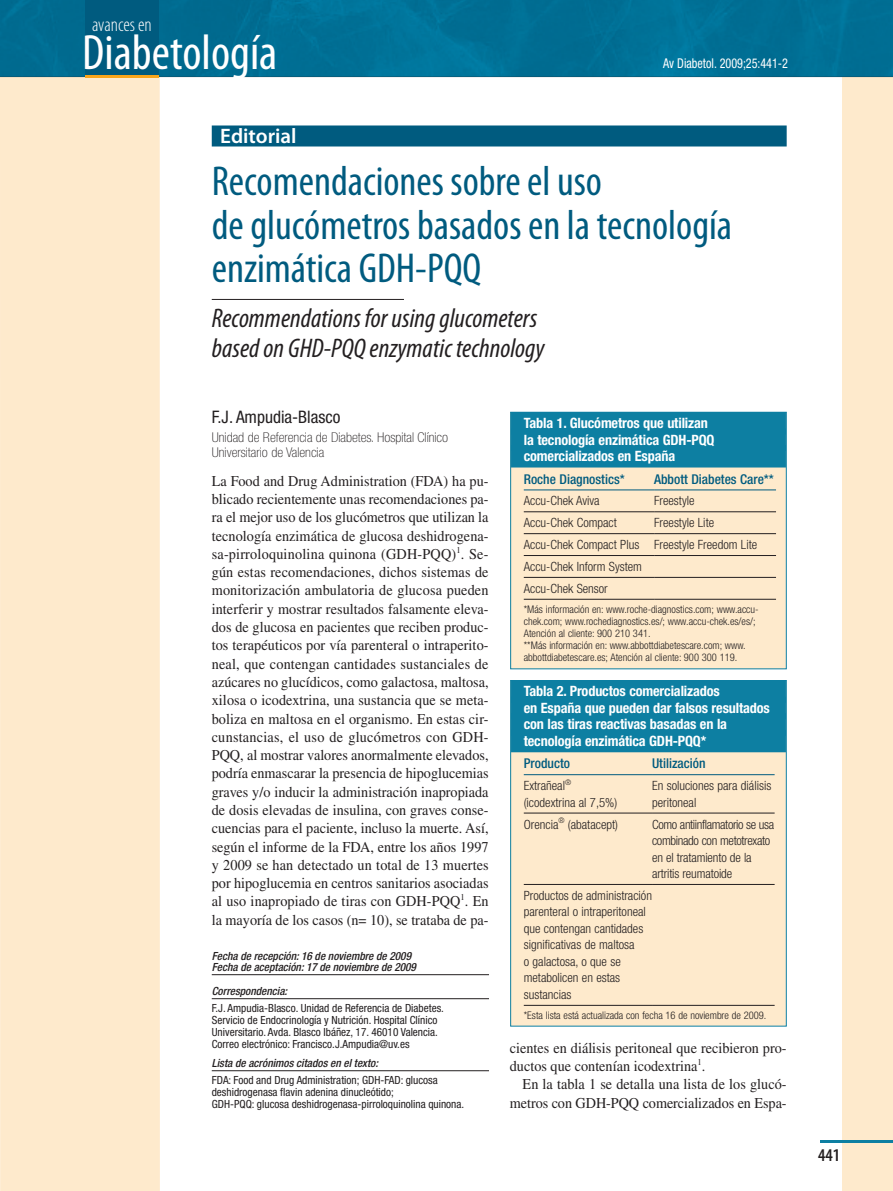
<style>
.page{position:relative;width:893px;height:1191px;background:#fff}
.page>*{position:absolute;margin:0;border:0;box-sizing:border-box;transform-origin:0 0}
.t1{font:condensed 49.95px "Myriad Pro";color:#fff}
.t2{font:condensed 42px/43.5px "Myriad Pro";color:#005b7f}
.t3{font:italic condensed 27px/30px "Myriad Pro";color:#231f20}
.t4{font:600 21px "Myriad Pro";color:#fff}
.t5{font:300 condensed 19.5px "Myriad Pro";color:#fff}
.t6{font:600 condensed 18px "Myriad Pro";color:#231f20}
.t7{font:condensed 17.25px "Helvetica Neue LT Std";color:#231f20}
.t8{font:15px/18.3px "Times LT Std";color:#231f20;text-align:justify;scale:.95 1}
.t9{font:700 condensed 14.25px/16.5px "Helvetica Neue LT Std";letter-spacing:-.01em;color:#fff}
.t10{font:100 condensed 13.5px/15px "Helvetica Neue LT Std";color:#231f20;scale:1.05 1}
.t11{font:500 condensed 13.5px "Helvetica Neue LT Std";color:#005b7f}
.t12{font:condensed 13.5px "Helvetica Neue LT Std";color:#fff;scale:.9 1}
.t13{font:300 condensed 12.75px/16.5px "Helvetica Neue LT Std";color:#231f20}
.t14{font:300 condensed 12.75px/16.5px "Helvetica Neue LT Std";letter-spacing:-.025em;color:#231f20}
.t15{font:condensed 11.25px/12px "Helvetica Neue LT Std";color:#231f20}
.t16{font:italic 500 condensed 11.25px/11.2px "Helvetica Neue LT Std";color:#231f20}
.t17{font:300 condensed 10.5px/12px "Helvetica Neue LT Std";color:#231f20}
</style>
<div class="page">
<div style="left:0;top:0;width:160px;height:1191px;background:#feeacc"></div>
<div style="left:842px;top:0;width:51px;height:1191px;background:#feeacc"></div>
<img style="left:0;top:0;width:893px;height:77px">
<div style="left:85px;top:0;width:73px;height:76px;background:#005b7f"></div>
<hr style="left:85px;top:76px;width:73px;height:2px;background:#f9a51b">
<hr style="left:821px;top:1140px;width:72px;height:2px;background:#0d7fa2">
<div style="left:212px;top:125px;width:575px;height:21px;background:#005b7f"></div>
<hr style="left:212px;top:299px;width:192px;height:1px;background:#231f20">
<hr style="left:212px;top:974px;width:277px;height:1px;background:#231f20">
<hr style="left:212px;top:998px;width:277px;height:1px;background:#231f20">
<hr style="left:212px;top:1070px;width:277px;height:1px;background:#231f20">
<div style="left:511px;top:412px;width:275px;height:257px;background:#feeacc"></div>
<div style="left:511px;top:412px;width:275px;height:22px;background:#0d7fa2"></div>
<div style="left:511px;top:428px;width:275px;height:23px;background:#0d7fa2"></div>
<div style="left:511px;top:445px;width:275px;height:22px;background:#0d7fa2"></div>
<hr style="left:524px;top:489px;width:130px;height:1px;background:#005b7f">
<hr style="left:654px;top:489px;width:122px;height:1px;background:#005b7f">
<hr style="left:524px;top:511px;width:130px;height:1px;background:#231f20">
<hr style="left:654px;top:511px;width:122px;height:1px;background:#231f20">
<hr style="left:524px;top:533px;width:130px;height:1px;background:#231f20">
<hr style="left:654px;top:533px;width:122px;height:1px;background:#231f20">
<hr style="left:524px;top:555px;width:130px;height:1px;background:#231f20">
<hr style="left:654px;top:555px;width:122px;height:1px;background:#231f20">
<hr style="left:524px;top:577px;width:130px;height:1px;background:#231f20">
<hr style="left:654px;top:577px;width:122px;height:1px;background:#231f20">
<hr style="left:524px;top:599px;width:130px;height:1px;background:#231f20">
<hr style="left:654px;top:599px;width:122px;height:1px;background:#231f20">
<div style="left:510px;top:412px;width:277px;height:257px;border:1px solid #0d7fa2"></div>
<div style="left:511px;top:680px;width:275px;height:346px;background:#feeacc"></div>
<div style="left:511px;top:680px;width:275px;height:23px;background:#0d7fa2"></div>
<div style="left:511px;top:697px;width:275px;height:22px;background:#0d7fa2"></div>
<div style="left:511px;top:713px;width:275px;height:23px;background:#0d7fa2"></div>
<div style="left:511px;top:730px;width:275px;height:22px;background:#0d7fa2"></div>
<hr style="left:524px;top:774px;width:128px;height:1px;background:#005b7f">
<hr style="left:652px;top:774px;width:123px;height:1px;background:#005b7f">
<hr style="left:524px;top:813px;width:128px;height:1px;background:#231f20">
<hr style="left:652px;top:813px;width:123px;height:1px;background:#231f20">
<hr style="left:524px;top:884px;width:128px;height:1px;background:#231f20">
<hr style="left:652px;top:884px;width:123px;height:1px;background:#231f20">
<hr style="left:524px;top:1005px;width:128px;height:1px;background:#231f20">
<hr style="left:652px;top:1005px;width:123px;height:1px;background:#231f20">
<div style="left:510px;top:680px;width:277px;height:346px;border:1px solid #0d7fa2"></div>
<h3 class="t5" style="left:92px;top:18px;width:61px">avancesen</h3>
<h1 class="t1" style="left:82px;top:34px;width:197px">Diabetología</h1>
<p class="t12" style="left:663px;top:59px;width:140px">Av Diabetol. 2009;25:441-2</p>
<h3 class="t4" style="left:220px;top:128px;width:78px">Editorial</h3>
<h2 class="t2" style="left:212px;top:163px;width:522px">Recomendaciones sobre el uso<br>de glucómetros basados en la tecnología enzimática GDH-PQQ</h2>
<h3 class="t3" style="left:212px;top:306px;width:334px">Recommendations for using glucometers basedon GHD-PQQ enzymatic technology</h3>
<p class="t7" style="left:212px;top:411px;width:130px">F.J. Ampudia-Blasco</p>
<p class="t10" style="left:212px;top:431px;width:227px">Unidad de Referencia de Diabetes. Hospital Clínico<br>Universitario de Valencia</p>
<p class="t8" style="left:212px;top:473px;width:293px">La Food and Drug Administration (FDA) ha pu&shy;blicado recientemente unas recomendaciones pa&shy;ra el mejor uso de los glucómetros que utilizan la tecnología enzimática de glucosa deshidrogena&shy;sa-pirroloquinolina quinona (GDH-PQQ)<sup>1</sup>. Se&shy;gún estas recomendaciones, dichos sistemas de monitorización ambulatoria de glucosa pueden interferir y mostrar resultados falsamente eleva&shy;dos de glucosa en pacientes que reciben produc&shy;tos terapéuticos por vía parenteral o intraperito&shy;neal, que contengan cantidades sustanciales de azúcares no glucídicos, como galactosa, maltosa, xilosa o icodextrina, una sustancia que se meta&shy;boliza en maltosa en el organismo. En estas cir&shy;cunstancias, el uso de glucómetros con GDH-PQQ, al mostrar valores anormalmente elevados, podría enmascarar la presencia de hipoglucemias graves y/o inducir la administración inapropiada de dosis elevadas de insulina, con graves conse&shy;cuencias para el paciente, incluso la muerte. Así, según el informe de la FDA, entre los años 1997 y 2009 se han detectado un total de 13 muertes por hipoglucemia en centros sanitarios asociadas al uso inapropiado de tiras con GDH-PQQ<sup>1</sup>. En la mayoría de los casos (n= 10), se trataba de pa-</p>
<p class="t16" style="left:212px;top:951px;width:207px">Fecha de recepción: 16 de noviembre de 2009<br>Fecha de aceptación: 17 de noviembre de 2009</p>
<p class="t16" style="left:212px;top:986px;width:78px">Correspondencia:</p>
<p class="t15" style="left:212px;top:1002px;width:234px">F.J. Ampudia-Blasco. Unidad de Referencia de Diabetes.<br>Servicio de Endocrinología y Nutrición. Hospital Clínico Universitario. Avda. Blasco Ibáñez, 17. 46010 Valencia.<br>Correo electrónico: Francisco.J.Ampudia@uv.es</p>
<p class="t16" style="left:212px;top:1058px;width:168px">Lista de acrónimos citados en el texto:</p>
<p class="t15" style="left:212px;top:1074px;width:254px">FDA: Food and Drug Administration; GDH-FAD: glucosa deshidrogenasa flavin adenina dinucleótido;<br>GDH-PQQ: glucosa deshidrogenasa-pirroloquinolina quinona.</p>
<p class="t9" style="left:524px;top:416px;width:192px">Tabla 1. Glucómetros que utilizan la tecnología enzimática GDH-PQQ comercializados en España</p>
<p class="t11" style="left:524px;top:474px;width:102px">Roche Diagnostics*</p>
<p class="t11" style="left:654px;top:474px;width:121px">Abbott Diabetes Care**</p>
<p class="t13" style="left:524px;top:494px;width:77px">Accu-Chek Aviva</p>
<p class="t13" style="left:654px;top:494px;width:42px">Freestyle</p>
<p class="t13" style="left:524px;top:515px;width:95px">Accu-Chek Compact</p>
<p class="t13" style="left:524px;top:513px;width:235px;line-height:21.9px;text-indent:130px">Freestyle Lite<br>Accu-Chek Compact Plus Freestyle Freedom Lite<br>Accu-Chek Inform System<br>Accu-Chek Sensor</p>
<p class="t17" style="left:524px;top:604px;width:236px">*Más información en: www.roche-diagnostics.com; www.accu&shy;chek.com; www.rochediagnostics.es/; www.accu-chek.es/es/; Atención al cliente: 900 210 341.<br>**Más información en: www.abbottdiabetescare.com; www. abbottdiabetescare.es; Atención al cliente: 900 300 119.</p>
<p class="t9" style="left:524px;top:684px;width:248px">Tabla 2. Productos comercializados<br>en España que pueden dar falsos resultados con las tiras reactivas basadas en la tecnología enzimática GDH-PQQ*</p>
<p class="t11" style="left:524px;top:758px;width:48px">Producto</p>
<p class="t11" style="left:652px;top:758px;width:55px">Utilización</p>
<p class="t13" style="left:524px;top:778px;width:95px">Extrañeal<sup>® </sup>(icodextrina al 7,5%)</p>
<p class="t13" style="left:652px;top:778px;width:121px">En soluciones para diálisis peritoneal</p>
<p class="t13" style="left:524px;top:817px;width:96px">Orencia<sup>®</sup> (abatacept)</p>
<p class="t14" style="left:652px;top:817px;width:124px">Como antiinflamatorio se usa combinado con metotrexato en el tratamiento de la artritis reumatoide</p>
<p class="t13" style="left:524px;top:888px;width:130px">Productos de administración parenteral o intraperitoneal que contengan cantidades significativas de maltosa<br>o galactosa, o que se metabolicen en estas sustancias</p>
<p class="t17" style="left:524px;top:1010px;width:244px">*Esta lista está actualizada con fecha 16 de noviembre de 2009.</p>
<p class="t8" style="left:510px;top:1040px;width:293px">cientes en diálisis peritoneal que recibieron pro&shy;ductos que contenían icodextrina<sup>1</sup>.</p>
<p class="t8" style="left:510px;top:1076px;width:293px;text-align:right">En la tabla 1 se detalla una lista de los glucó&shy;metros con GDH-PQQ comercializados en Espa-</p>
<p class="t6" style="left:818px;top:1148px;width:24px">441</p>
</div>
